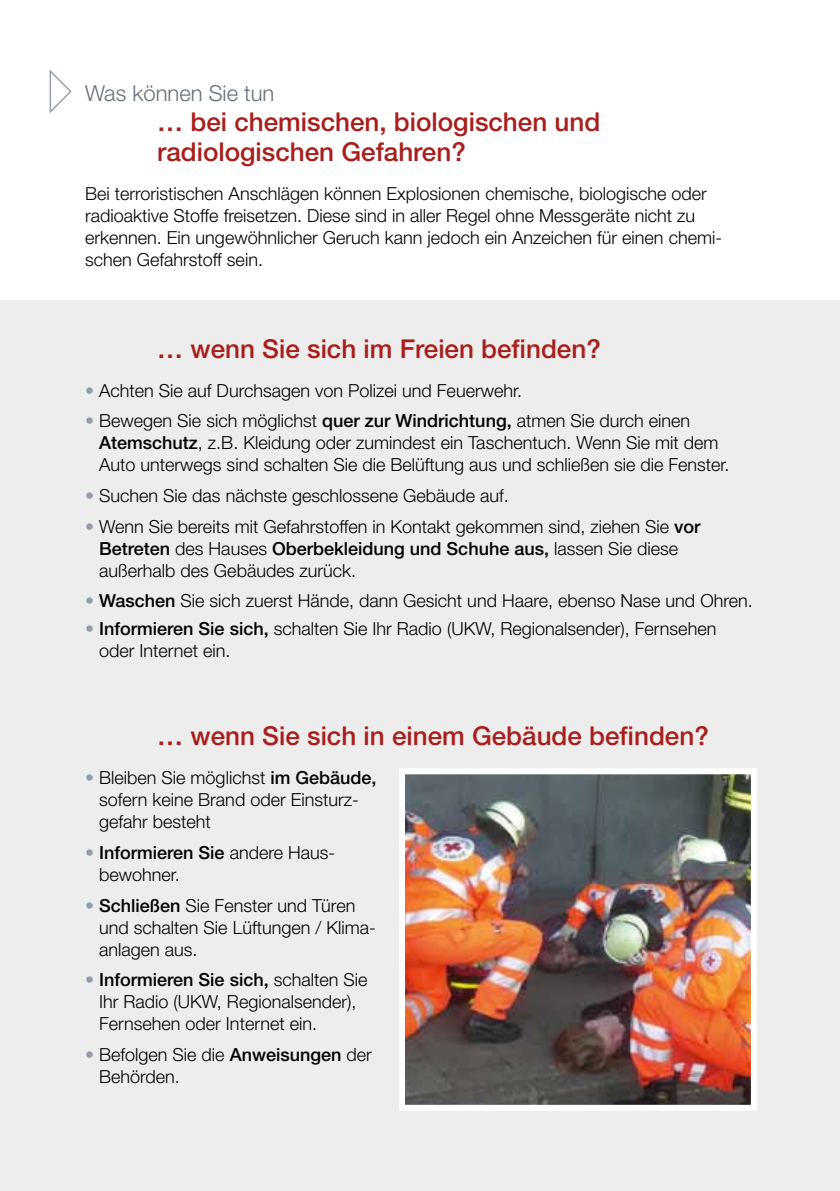
<style>
.page{position:relative;width:840px;height:1191px;background:#fff}
.page>*{position:absolute;margin:0;border:0;box-sizing:border-box;transform-origin:0 0}
.t1{font:500 26px/30px "Helvetica Neue LT Std";color:#a81e1c}
.t2{font:300 22px "Helvetica Neue LT Std";color:#656f7e}
.t3{font:300 18px/22px "Helvetica Neue LT Std";color:#000}
.s1{color:#919cad}
.s2{font-weight:500}
</style>
<div class="page">
<div style="left:0;top:300px;width:839px;height:891px;background:#ededed"></div>
<img style="left:406px;top:775px;width:343px;height:328px">
<div style="left:399px;top:768px;width:357px;height:342px;border:6px solid #fff"></div>
<svg style="left:49px;top:69px;width:23px;height:45px"></svg>
<p class="t2" style="left:85px;top:79px;width:191px">Was können Sie tun</p>
<h1 class="t1" style="left:157px;top:107px;width:444px">… bei chemischen, biologischen und radiologischen Gefahren?</h1>
<p class="t3" style="left:85px;top:182px;width:638px">Bei terroristischen Anschlägen können Explosionen chemische, biologische oder radioaktive Stoffe freisetzen. Diese sind in aller Regel ohne Messgeräte nicht zu erkennen. Ein ungewöhnlicher Geruch kann jedoch ein Anzeichen für einen chemi&shy;schen Gefahrstoff sein.</p>
<h1 class="t1" style="left:157px;top:333px;width:445px">… wenn Sie sich im Freien befinden?</h1>
<p class="t3" style="left:85px;top:379px;width:438px"><span class="s1">•</span> Achten Sie auf Durchsagen von Polizei und Feuerwehr.</p>
<p class="t3" style="left:99px;top:410px;width:631px;text-indent:-14px"><span class="s1">•</span> Bewegen Sie sich möglichst <span class="s2">quer zur Windrichtung,</span> atmen Sie durch einen<br><span class="s2">Atemschutz</span>, z.B. Kleidung oder zumindest ein Taschentuch. Wenn Sie mit dem<br>Auto unterwegs sind schalten Sie die Belüftung aus und schließen sie die Fenster.</p>
<p class="t3" style="left:85px;top:484px;width:425px"><span class="s1">•</span> Suchen Sie das nächste geschlossene Gebäude auf.</p>
<p class="t3" style="left:99px;top:515px;width:602px;text-indent:-14px"><span class="s1">•</span> Wenn Sie bereits mit Gefahrstoffen in Kontakt gekommen sind, ziehen Sie <span class="s2">vor<br>Betreten</span> des Hauses <span class="s2">Oberbekleidung und Schuhe aus,</span> lassen Sie diese außerhalb des Gebäudes zurück.</p>
<p class="t3" style="left:85px;top:589px;width:668px"><span class="s1">•</span> <span class="s2">Waschen</span> Sie sich zuerst Hände, dann Gesicht und Haare, ebenso Nase und Ohren.</p>
<p class="t3" style="left:99px;top:617px;width:618px;text-indent:-14px"><span class="s1">•</span> <span class="s2">Informieren Sie sich,</span> schalten Sie Ihr Radio (UKW, Regionalsender), Fernsehen oder Internet ein.</p>
<h1 class="t1" style="left:157px;top:721px;width:552px">… wenn Sie sich in einem Gebäude befinden?</h1>
<p class="t3" style="left:99px;top:766px;width:279px;text-indent:-14px"><span class="s1">•</span> Bleiben Sie möglichst <span class="s2">im Gebäude, </span>sofern keine Brand oder Einsturz&shy;gefahr besteht</p>
<p class="t3" style="left:99px;top:841px;width:235px;text-indent:-14px"><span class="s1">•</span> <span class="s2">Informieren Sie</span> andere Haus&shy;bewohner.</p>
<p class="t3" style="left:99px;top:893px;width:278px;text-indent:-14px"><span class="s1">•</span> <span class="s2">Schließen</span> Sie Fenster und Türen und schalten Sie Lüftungen / Klima&shy;anlagen aus.</p>
<p class="t3" style="left:99px;top:968px;width:270px;text-indent:-14px"><span class="s1">•</span> <span class="s2">Informieren Sie sich,</span> schalten Sie<br>Ihr Radio (UKW, Regionalsender),<br>Fernsehen oder Internet ein.</p>
<p class="t3" style="left:99px;top:1042px;width:274px;text-indent:-14px"><span class="s1">•</span> Befolgen Sie die <span class="s2">Anweisungen</span> der<br>Behörden.</p>
</div>
